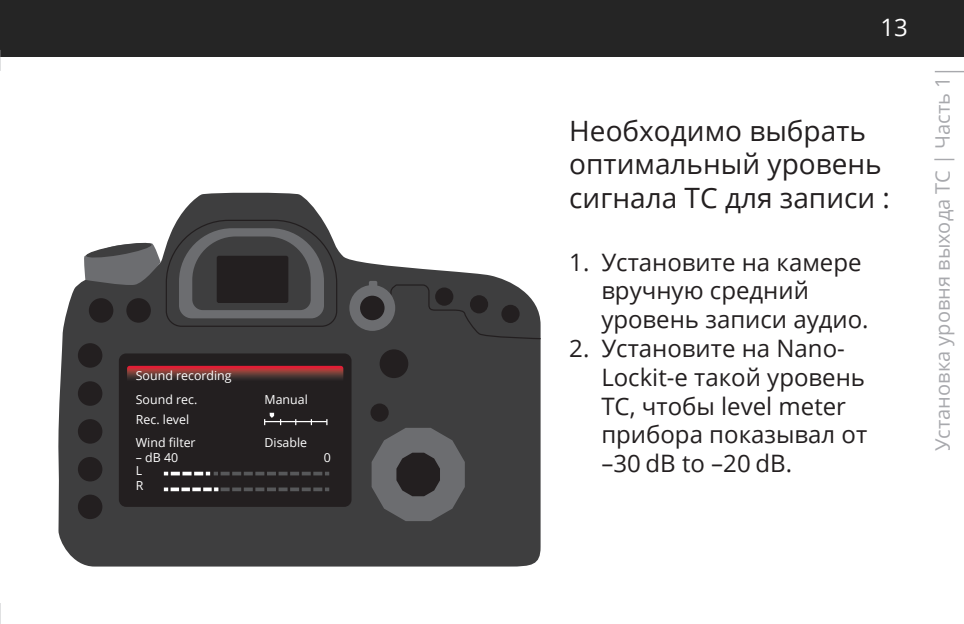
<style>
.page{position:relative;width:964px;height:624px;background:#fff}
.page>*{position:absolute;margin:0;border:0;box-sizing:border-box;transform-origin:0 0}
.t1{font:28px/33.6px "Open Sans";color:#231f20}
.t2{font:24px/28.8px "Open Sans";color:#231f20}
.t3{font:24px "Open Sans";color:#fff}
.t4{font:300 22.4px "Open Sans";letter-spacing:.025em;color:#fff}
.t5{font:20px "Open Sans";color:#a8a9ad}
.t6{font:12.4px/24.4px "Open Sans";color:#fff}
</style>
<div class="page">
<div style="left:0;top:0;width:964px;height:57px;background:#252525"></div>
<svg style="left:0;top:50px;width:1px;height:21px"></svg>
<svg style="left:0;top:603px;width:1px;height:21px"></svg>
<svg style="left:59px;top:193px;width:481px;height:373px;fill:#3e3e3f"></svg>
<div style="left:119px;top:353px;width:232px;height:154px;background:#231f20;border-radius:7px"></div>
<svg style="left:372px;top:409px;width:125px;height:112px;background:#4d4d4e"></svg>
<div style="left:380px;top:349px;width:28px;height:29px;background:#231f20;border-radius:50%"></div>
<div style="left:78px;top:343px;width:24px;height:24px;background:#231f20;border-radius:50%"></div>
<div style="left:78px;top:381px;width:24px;height:25px;background:#231f20;border-radius:50%"></div>
<div style="left:370px;top:403px;width:19px;height:19px;background:#231f20;border-radius:50%"></div>
<svg style="left:83px;top:219px;width:255px;height:108px;background:#5d5d5f"></svg>
<div style="left:217px;top:256px;width:71px;height:47px;background:#231f20;border-radius:2px"></div>
<svg style="left:390px;top:284px;width:150px;height:56px;background:#414142"></svg>
<div style="left:349px;top:285px;width:46px;height:46px;background:#6c6d70;border-radius:50%"></div>
<div style="left:369px;top:281px;width:8px;height:8px;background:#6c6d70;border-radius:2px"></div>
<div style="left:360px;top:296px;width:24px;height:24px;background:#231f20;border-radius:50%"></div>
<svg style="left:127px;top:366px;width:216px;height:13px;background:#873335"></svg>
<svg style="left:58px;top:410px;width:179px;height:156px;fill:#3e3e3f"></svg>
<hr style="left:265px;top:421px;width:62px;height:1px;background:#fff">
<svg style="left:264px;top:413px;width:10px;height:12px"></svg>
<svg style="left:164px;top:471px;width:165px;height:4px"></svg>
<svg style="left:164px;top:487px;width:165px;height:4px"></svg>
<svg style="left:935px;top:71px;width:29px;height:1px"></svg>
<p class="t6" style="left:136px;top:363px;width:97px">Sound recording<br>Sound rec.</p>
<p class="t6" style="left:136px;top:407px;width:55px">Rec. level</p>
<p class="t6" style="left:265px;top:387px;width:45px">Manual</p>
<p class="t4" style="left:81px;top:420px;width:142px">NANOLOCKIT</p>
<p class="t6" style="left:136px;top:430px;width:61px">Wind filter</p>
<p class="t6" style="left:136px;top:458px;width:8px">L</p>
<p class="t6" style="left:265px;top:430px;width:44px">Disable</p>
<p class="t6" style="left:136px;top:444px;width:44px">– dB 40</p>
<p class="t6" style="left:324px;top:445px;width:9px">0</p>
<p class="t6" style="left:136px;top:473px;width:9px">R</p>
<p class="t3" style="left:880px;top:11px;width:29px">13</p>
<p class="t1" style="left:569px;top:113px;width:322px">Необходимо выбрать оптимальный уровень сигнала TC для записи :</p>
<p class="t2" style="left:601px;top:247px;width:269px;text-indent:-32px">1. Установите на камере вручную средний уровень записи аудио.</p>
<p class="t2" style="left:601px;top:333px;width:267px;text-indent:-32px">2. Установите на Nano-<br>Lockit-е такой уровень<br>TC, чтобы level meter прибора показывал от –30 dB to –20 dB.</p>
<p class="t5" style="left:929px;top:451px;width:376px;rotate:-90deg">Установка уровня выхода TC | Часть 1</p>
</div>
